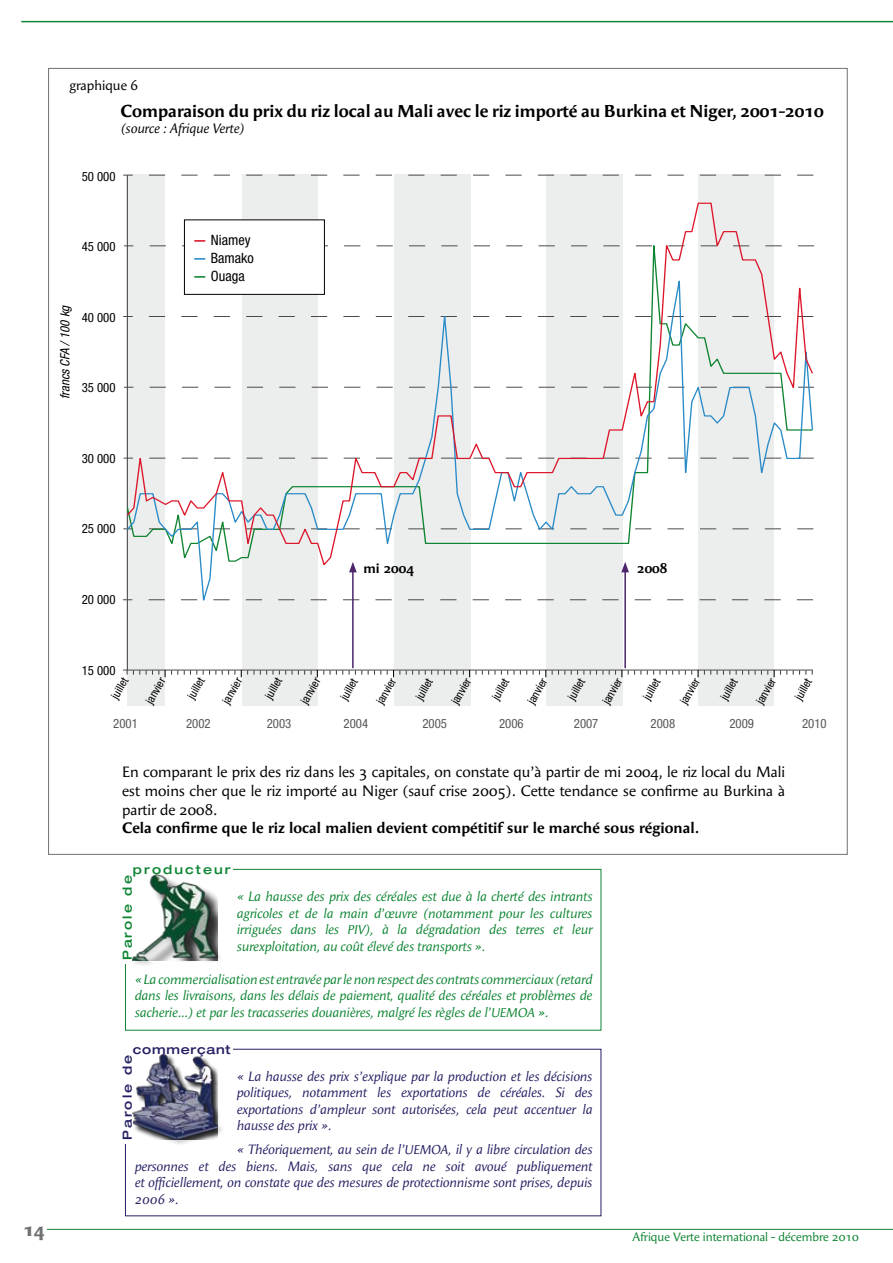
<style>
.page{position:relative;width:893px;height:1263px;background:#fff}
.page>*{position:absolute;margin:0;border:0;box-sizing:border-box;transform-origin:0 0}
.t1{font:900 18px "Angie Sans";color:#707173}
.t2{font:700 17.25px "Angie Sans";color:#000}
.t3{font:15px/18.8px "Angie Sans";color:#000;text-align:justify}
.t4{font:700 15px "Angie Sans";color:#000}
.t5{font:condensed 14.25px "Helvetica Neue";color:#000}
.t6{font:italic 13.5px/16.5px "Angie Sans";color:#0e8533;text-align:justify}
.t7{font:italic 13.5px/16.5px "Angie Sans";color:#242063;text-align:justify}
.t8{font:italic 13.5px "Angie Sans";color:#000}
.t9{font:13.5px "Angie Sans";color:#000}
.t10{font:700 13.5px "Angie Sans";color:#000}
.t11{font:condensed 12.9px "Helvetica Neue";color:#000}
.t12{font:condensed 12.9px "Helvetica Neue";color:#58585a}
.t13{font:italic condensed 12.9px "Helvetica Neue";color:#000}
.t14{font:500 expanded 12.6px "Helvetica Neue";letter-spacing:.165em;color:#0e8533}
.t15{font:500 expanded 12.6px "Helvetica Neue";letter-spacing:.06em;color:#242063}
.t16{font:500 expanded 12.6px "Helvetica Neue";letter-spacing:.165em;color:#242063}
.t17{font:12px "Angie Sans";color:#0e8533}
.t18{font:condensed 11.4px "Helvetica Neue";color:#000}
.s1{font-family:"Helvetica";font-weight:700;font-stretch:normal;color:#dd172b}
.s2{font-family:"Helvetica";font-weight:700;font-stretch:normal;color:#268bc7}
.s3{font-family:"Helvetica";font-weight:700;font-stretch:normal;color:#0f8532}
.s4{font-size:12.75px}
</style>
<div class="page">
<div style="left:125px;top:869px;width:476px;height:161px;border:1px solid #0e8533"></div>
<div style="left:122px;top:854px;width:111px;height:110px;background:#fff"></div>
<div style="left:125px;top:1049px;width:476px;height:167px;border:1px solid #242063"></div>
<div style="left:122px;top:1033px;width:111px;height:111px;background:#fff"></div>
<div style="left:131px;top:1053px;width:94px;height:94px;background:#000;opacity:.2"></div>
<img style="left:133px;top:1055px;width:85px;height:85px">
<hr style="left:21px;top:21px;width:872px;height:1px;background:#0e8533">
<hr style="left:21px;top:1229px;width:872px;height:1px;background:#0e8533">
<div style="left:21px;top:1216px;width:26px;height:25px;background:#fff"></div>
<div style="left:127px;top:175px;width:38px;height:531px;background:#eceded"></div>
<div style="left:242px;top:175px;width:76px;height:531px;background:#eceded"></div>
<div style="left:394px;top:175px;width:76px;height:531px;background:#eceded"></div>
<div style="left:546px;top:175px;width:76px;height:531px;background:#eceded"></div>
<div style="left:699px;top:175px;width:75px;height:531px;background:#eceded"></div>
<hr style="left:123px;top:670px;width:690px;height:1px;background:#424242">
<hr style="left:127px;top:175px;width:1px;height:495px;background:#424242">
<svg style="left:127px;top:670px;width:7px;height:5px"></svg>
<svg style="left:140px;top:670px;width:13px;height:5px"></svg>
<svg style="left:159px;top:670px;width:13px;height:7px"></svg>
<svg style="left:178px;top:670px;width:13px;height:5px"></svg>
<svg style="left:197px;top:670px;width:13px;height:5px"></svg>
<svg style="left:216px;top:670px;width:13px;height:5px"></svg>
<svg style="left:235px;top:670px;width:13px;height:7px"></svg>
<svg style="left:254px;top:670px;width:13px;height:5px"></svg>
<svg style="left:273px;top:670px;width:13px;height:5px"></svg>
<svg style="left:292px;top:670px;width:13px;height:5px"></svg>
<svg style="left:311px;top:670px;width:7px;height:7px"></svg>
<svg style="left:324px;top:670px;width:19px;height:5px"></svg>
<svg style="left:349px;top:670px;width:7px;height:5px"></svg>
<svg style="left:362px;top:670px;width:13px;height:5px"></svg>
<svg style="left:381px;top:670px;width:13px;height:7px"></svg>
<svg style="left:400px;top:670px;width:13px;height:5px"></svg>
<svg style="left:419px;top:670px;width:13px;height:5px"></svg>
<svg style="left:438px;top:670px;width:13px;height:5px"></svg>
<svg style="left:457px;top:670px;width:13px;height:7px"></svg>
<svg style="left:476px;top:670px;width:13px;height:5px"></svg>
<svg style="left:495px;top:670px;width:13px;height:5px"></svg>
<svg style="left:514px;top:670px;width:13px;height:5px"></svg>
<svg style="left:533px;top:670px;width:7px;height:5px"></svg>
<svg style="left:546px;top:670px;width:13px;height:7px"></svg>
<svg style="left:565px;top:670px;width:13px;height:5px"></svg>
<svg style="left:584px;top:670px;width:13px;height:5px"></svg>
<svg style="left:603px;top:670px;width:13px;height:5px"></svg>
<svg style="left:622px;top:670px;width:13px;height:7px"></svg>
<svg style="left:641px;top:670px;width:13px;height:5px"></svg>
<svg style="left:660px;top:670px;width:13px;height:5px"></svg>
<svg style="left:679px;top:670px;width:13px;height:5px"></svg>
<svg style="left:698px;top:670px;width:13px;height:7px"></svg>
<svg style="left:717px;top:670px;width:7px;height:5px"></svg>
<svg style="left:730px;top:670px;width:19px;height:5px"></svg>
<svg style="left:755px;top:670px;width:13px;height:5px"></svg>
<svg style="left:774px;top:670px;width:7px;height:7px"></svg>
<svg style="left:787px;top:670px;width:13px;height:5px"></svg>
<svg style="left:806px;top:670px;width:7px;height:5px"></svg>
<svg style="left:123px;top:175px;width:690px;height:1px"></svg>
<svg style="left:126px;top:567px;width:687px;height:40px"></svg>
<svg style="left:126px;top:202px;width:688px;height:365px"></svg>
<div style="left:184px;top:220px;width:140px;height:74px;background:#fff"></div>
<div style="left:184px;top:220px;width:141px;height:75px;border:1px solid #000"></div>
<hr style="left:352px;top:570px;width:2px;height:98px;background:#4c256c">
<svg style="left:349px;top:562px;width:8px;height:10px"></svg>
<hr style="left:624px;top:570px;width:2px;height:98px;background:#4c256c">
<svg style="left:621px;top:562px;width:8px;height:10px"></svg>
<div style="left:131px;top:873px;width:93px;height:94px;background:#000;opacity:.2"></div>
<img style="left:133px;top:875px;width:85px;height:85px">
<p class="t9" style="left:69px;top:78px;width:70px">graphique 6</p>
<p class="t2" style="left:120px;top:102px;width:705px">Comparaison du prix du riz local au Mali avec le riz importé au Burkina et Niger, 2001-2010</p>
<p class="t8" style="left:120px;top:122px;width:125px">(source : Afrique Verte)</p>
<p class="t11" style="left:82px;top:169px;width:35px">50 000</p>
<p class="t11" style="left:82px;top:239px;width:35px">45 000</p>
<p class="t13" style="left:58px;top:399px;width:96px;rotate:-90deg">francs CFA / 100 kg</p>
<p class="t11" style="left:82px;top:310px;width:35px">40 000</p>
<p class="t11" style="left:82px;top:380px;width:35px">35 000</p>
<p class="t11" style="left:82px;top:451px;width:35px">30 000</p>
<p class="t11" style="left:82px;top:521px;width:35px">25 000</p>
<p class="t11" style="left:82px;top:592px;width:35px">20 000</p>
<p class="t5" style="left:193px;top:231px;width:59px"><span class="s1">—</span> Niamey</p>
<p class="t5" style="left:193px;top:249px;width:63px"><span class="s2">—</span> Bamako</p>
<p class="t5" style="left:193px;top:267px;width:54px"><span class="s3">—</span> Ouaga</p>
<p class="t10" style="left:363px;top:561px;width:52px">mi 2004</p>
<p class="t10" style="left:637px;top:561px;width:32px">2008</p>
<h1 class="t1" style="left:24px;top:1220px;width:22px">14</h1>
<p class="t11" style="left:82px;top:662px;width:35px">15 000</p>
<p class="t18" style="left:220px;top:699px;width:30px;rotate:-60deg">janvier</p>
<p class="t18" style="left:262px;top:695px;width:24px;rotate:-60deg">juillet</p>
<p class="t18" style="left:298px;top:699px;width:30px;rotate:-60deg">janvier</p>
<p class="t18" style="left:143px;top:699px;width:30px;rotate:-60deg">janvier</p>
<p class="t18" style="left:185px;top:695px;width:24px;rotate:-60deg">juillet</p>
<p class="t18" style="left:108px;top:695px;width:24px;rotate:-60deg">juillet</p>
<p class="t18" style="left:338px;top:695px;width:24px;rotate:-60deg">juillet</p>
<p class="t18" style="left:373px;top:700px;width:30px;rotate:-60deg">janvier</p>
<p class="t18" style="left:413px;top:695px;width:24px;rotate:-60deg">juillet</p>
<p class="t18" style="left:448px;top:700px;width:30px;rotate:-60deg">janvier</p>
<p class="t18" style="left:489px;top:695px;width:24px;rotate:-60deg">juillet</p>
<p class="t18" style="left:525px;top:700px;width:30px;rotate:-60deg">janvier</p>
<p class="t18" style="left:565px;top:695px;width:24px;rotate:-60deg">juillet</p>
<p class="t18" style="left:600px;top:700px;width:30px;rotate:-60deg">janvier</p>
<p class="t18" style="left:640px;top:695px;width:24px;rotate:-60deg">juillet</p>
<p class="t18" style="left:677px;top:700px;width:30px;rotate:-60deg">janvier</p>
<p class="t18" style="left:718px;top:695px;width:24px;rotate:-60deg">juillet</p>
<p class="t18" style="left:753px;top:700px;width:30px;rotate:-60deg">janvier</p>
<p class="t18" style="left:792px;top:695px;width:24px;rotate:-60deg">juillet</p>
<p class="t12" style="left:113px;top:716px;width:26px">2001</p>
<p class="t12" style="left:186px;top:716px;width:26px">2002</p>
<p class="t12" style="left:267px;top:716px;width:26px">2003</p>
<p class="t12" style="left:344px;top:716px;width:26px">2004</p>
<p class="t12" style="left:422px;top:716px;width:26px">2005</p>
<p class="t12" style="left:499px;top:716px;width:26px">2006</p>
<p class="t12" style="left:574px;top:716px;width:26px">2007</p>
<p class="t12" style="left:651px;top:716px;width:26px">2008</p>
<p class="t12" style="left:729px;top:716px;width:26px">2009</p>
<p class="t12" style="left:802px;top:716px;width:26px">2010</p>
<p class="t3" style="left:122px;top:763px;width:664px">En comparant le prix des riz dans les 3 capitales, on constate qu’à partir de mi 2004, le riz local du Mali est moins cher que le riz importé au Niger (sauf crise 2005). Cette tendance se confirme au Burkina à partir de 2008.</p>
<p class="t4" style="left:122px;top:820px;width:578px">Cela confirme que le riz local malien devient compétitif sur le marché sous régional.</p>
<p class="t14" style="left:133px;top:861px;width:99px">producteur</p>
<p class="t14" style="left:119px;top:960px;width:87px;rotate:-90deg">Parole de</p>
<p class="t6" style="left:236px;top:889px;width:357px">« La hausse des prix des céréales est due à la cherté des intrants agricoles et de la main d’œuvre (notamment pour les cultures irriguées dans les <span class="s4">PIV</span>), à la dégradation des terres et leur surexploitation, au coût élevé des transports ».</p>
<p class="t6" style="left:134px;top:971px;width:459px">« La commercialisation est entravée par le non respect des contrats commerciaux (retard dans les livraisons, dans les délais de paiement, qualité des céréales et problèmes de sacherie…) et par les tracasseries douanières, malgré les règles de l’<span class="s4">UEMOA</span> ».</p>
<p class="t15" style="left:133px;top:1041px;width:99px">commerçant</p>
<p class="t16" style="left:119px;top:1140px;width:87px;rotate:-90deg">Parole de</p>
<p class="t7" style="left:236px;top:1068px;width:357px">« La hausse des prix s’explique par la production et les décisions politiques, notamment les exportations de céréales. Si des exportations d’ampleur sont autorisées, cela peut accentuer la hausse des prix ».</p>
<p class="t7" style="left:134px;top:1142px;width:459px;text-indent:102px">« Théoriquement, au sein de l’<span class="s4">UEMOA</span>, il y a libre circulation des personnes et des biens. Mais, sans que cela ne soit avoué publiquement et officiellement, on constate que des mesures de protectionnisme sont prises, depuis 2006 ».</p>
<p class="t17" style="left:632px;top:1230px;width:228px">Afrique Verte international - décembre 2010</p>
</div>
